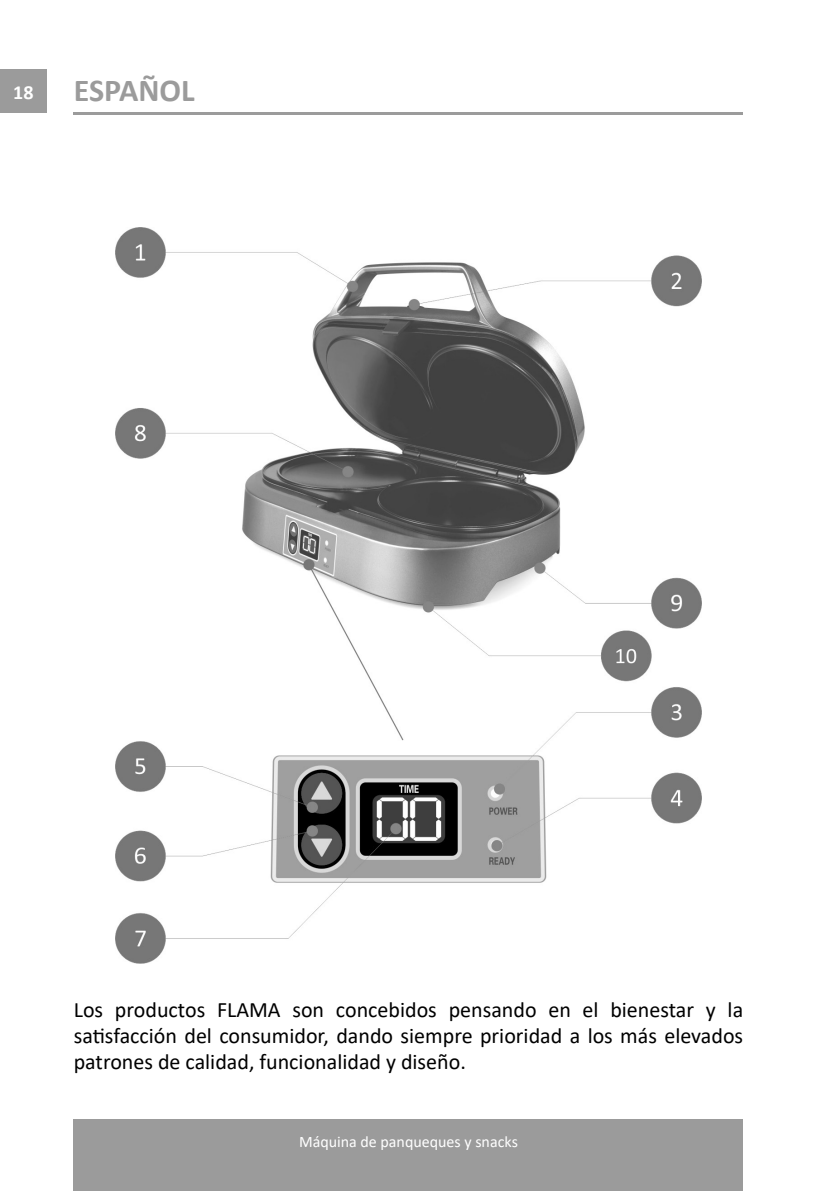
<style>
.page{position:relative;width:817px;height:1191px;background:#fff}
.page>*{position:absolute;margin:0;border:0;box-sizing:border-box;transform-origin:0 0}
.t1{font:700 32px "Calibri";color:#9b9b9b}
.t2{font:22px/26px "Calibri";color:#000;text-align:justify}
.t3{font:700 20px "Calibri";color:#fff}
.t4{font:16px "Calibri";color:#fff}
</style>
<div class="page">
<div style="left:74px;top:1118px;width:669px;height:73px;background:#9b9b9b"></div>
<div style="left:0;top:69px;width:47px;height:44px;background:#9b9b9b"></div>
<hr style="left:74px;top:112px;width:669px;height:3px;background:#9b9b9b">
<img style="left:116px;top:228px;width:585px;height:735px">
<p class="t3" style="left:13px;top:78px;width:22px">18</p>
<h1 class="t1" style="left:74px;top:67px;width:122px">ESPAÑOL</h1>
<p class="t2" style="left:74px;top:995px;width:670px">Los productos FLAMA son concebidos pensando en el bienestar y la satisfacción del consumidor, dando siempre prioridad a los más elevados patrones de calidad, funcionalidad y diseño.</p>
<p class="t4" style="left:299px;top:1130px;width:220px">Máquina de panqueques y snacks</p>
</div>
